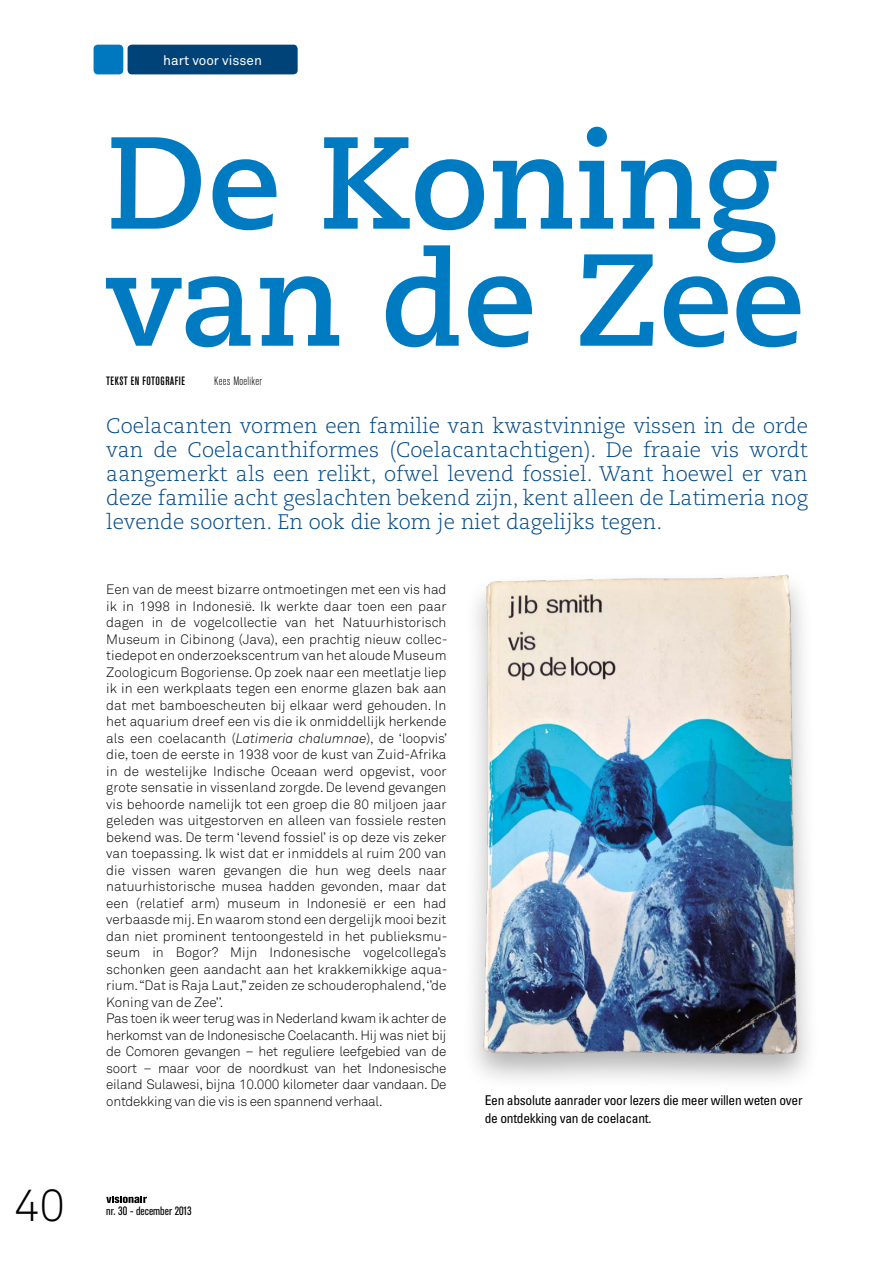
<style>
.page{position:relative;width:893px;height:1263px;background:#fff}
.page>*{position:absolute;margin:0;border:0;box-sizing:border-box;transform-origin:0 0}
.t1{font:700 130.5px/117px "Caecilia";color:#007bc2}
.t2{font:300 45px "Akkurat";color:#000}
.t3{font:21px/24px "Caecilia Light Os F";color:#004884;text-align:justify}
.t4{font:300 13.5px/16.5px "Akkurat";color:#000}
.t5{font:condensed 13.5px/18px "Univers";letter-spacing:-.02em;color:#000}
.t6{font:13.5px "Akkurat";color:#fff}
.t7{font:12px "Akzidenz Grotesk Condensed BQ";color:#000}
.t8{font:500 12px "Akzidenz Grotesk Condensed BQ";letter-spacing:.04em;color:#000}
.t9{font:300 12px "Akzidenz Grotesk Condensed BQ";letter-spacing:.02em;color:#000}
.s1{font-style:italic}
</style>
<div class="page">
<svg style="left:106px;top:1197px;width:41px;height:6px"></svg>
<div style="left:128px;top:45px;width:170px;height:29px;background:#004379;border-radius:4px"></div>
<div style="left:94px;top:45px;width:29px;height:29px;background:#0078bf;border-radius:4px"></div>
<div style="left:461px;top:568px;width:359px;height:524px;background:#000;opacity:.3"></div>
<img style="left:479px;top:574px;width:323px;height:485px">
<h2 class="t2" style="left:14px;top:1179px;width:53px">40</h2>
<p class="t6" style="left:163px;top:52px;width:100px">hart voor vissen</p>
<h1 class="t1" style="left:106px;top:127px;width:699px">De Koning van de Zee</h1>
<p class="t8" style="left:106px;top:374px;width:80px">TEKST EN FOTOGRAFIE</p>
<p class="t9" style="left:214px;top:374px;width:49px">Kees Moeliker</p>
<p class="t3" style="left:106px;top:414px;width:703px">Coelacanten vormen een familie van kwastvinnige vissen in de orde van de Coelacanthiformes (Coelacantachtigen). De fraaie vis wordt aangemerkt als een relikt, ofwel levend fossiel. Want hoewel er van deze familie acht geslachten bekend zijn, kent alleen de Latimeria nog levende soorten. En ook die kom je niet dagelijks tegen.</p>
<p class="t4" style="left:106px;top:581px;width:343px">Een van de meest bizarre ontmoetingen met een vis had ik in 1998 in Indonesië. Ik werkte daar toen een paar dagen in de vogelcollectie van het Natuurhistorisch Museum in Cibinong (Java), een prachtig nieuw collec&shy;tiedepot en onderzoekscentrum van het aloude Museum Zoologicum Bogoriense. Op zoek naar een meetlatje liep ik in een werkplaats tegen een enorme glazen bak aan dat met bamboescheuten bij elkaar werd gehouden. In het aquarium dreef een vis die ik onmiddellijk herkende als een coelacanth (<span class="s1">Latimeria chalumnae</span>), de ‘loopvis’ die, toen de eerste in 1938 voor de kust van Zuid-Afrika in de westelijke Indische Oceaan werd opgevist, voor grote sensatie in vissenland zorgde. De levend gevangen vis behoorde namelijk tot een groep die 80 miljoen jaar geleden was uitgestorven en alleen van fossiele resten bekend was. De term ‘levend fossiel’ is op deze vis zeker van toepassing. Ik wist dat er inmiddels al ruim 200 van die vissen waren gevangen die hun weg deels naar natuurhistorische musea hadden gevonden, maar dat een (relatief arm) museum in Indonesië er een had verbaasde mij. En waarom stond een dergelijk mooi bezit dan niet prominent tentoongesteld in het publieksmu&shy;seum in Bogor? Mijn Indonesische vogelcollega’s schonken geen aandacht aan het krakkemikkige aqua&shy;rium. “Dat is Raja Laut,” zeiden ze schouderophalend, ‘’de Koning van de Zee’’.<br>Pas toen ik weer terug was in Nederland kwam ik achter de herkomst van de Indonesische Coelacanth. Hij was niet bij de Comoren gevangen – het reguliere leefgebied van de soort – maar voor de noordkust van het Indonesische eiland Sulawesi, bijna 10.000 kilometer daar vandaan. De ontdekking van die vis is een spannend verhaal.</p>
<p class="t7" style="left:106px;top:1204px;width:87px">nr. 30 - december 2013</p>
<p class="t5" style="left:485px;top:1091px;width:319px">Een absolute aanrader voor lezers die meer willen weten over de ontdekking van de coelacant.</p>
</div>
